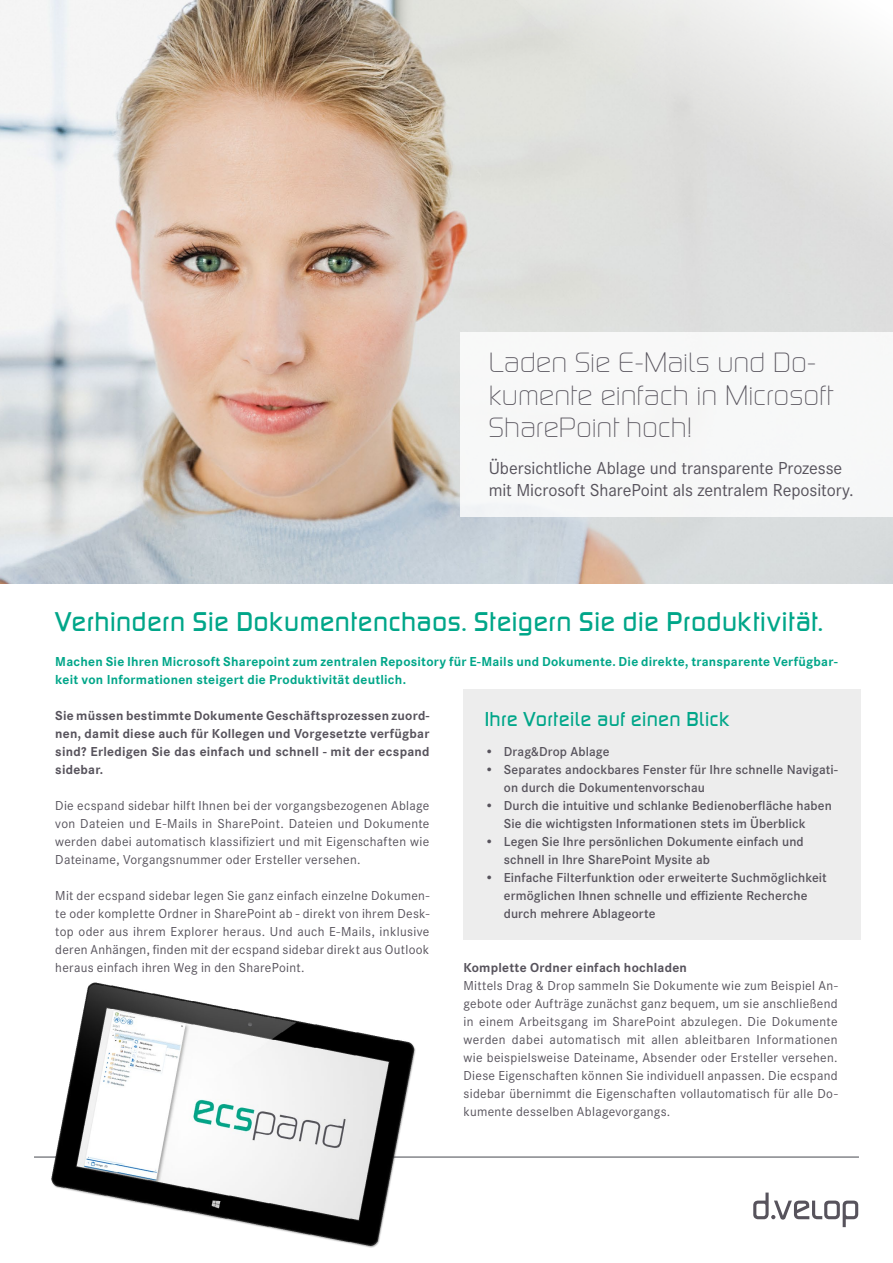
<style>
.page{position:relative;width:893px;height:1263px;background:#fff}
.page>*{position:absolute;margin:0;border:0;box-sizing:border-box;transform-origin:0 0}
.t1{font:27px/32.4px "Dvelop Digital";color:#57535c}
.t2{font:700 26.25px "Dvelop Digital";letter-spacing:.02em;color:#00a689}
.t3{font:700 19.5px "Dvelop Digital";letter-spacing:.02em;color:#00a689}
.t4{font:18px/21.6px "Corporate S";letter-spacing:-.005em;color:#57535c}
.t5{font:13.5px/18px "Corporate S";letter-spacing:.02em;color:#57535c;text-align:justify}
.t6{font:600 13.5px/18px "Corporate S";letter-spacing:.01em;color:#57535c}
.t7{font:700 13.5px/18px "Corporate S";letter-spacing:.02em;color:#57535c;text-align:justify}
.t8{font:700 13.5px/18px "Corporate S";letter-spacing:.02em;color:#00a689}
</style>
<div class="page">
<img style="left:0;top:0;width:893px;height:583px">
<svg style="left:410px;top:0;width:483px;height:436px;background:#dfdeda"></svg>
<div style="left:460px;top:333px;width:433px;height:184px;background:#f7f8f8"></div>
<div style="left:463px;top:689px;width:398px;height:250px;background:#ededed"></div>
<hr style="left:34px;top:1157px;width:825px;height:1px;background:#464950">
<svg style="left:753px;top:1192px;width:105px;height:35px"></svg>
<img style="left:41px;top:982px;width:385px;height:266px">
<h1 class="t1" style="left:489px;top:346px;width:345px">Laden Sie E-Mails und Do&shy;kumente einfach in Microsoft<br>SharePoint hoch!</h1>
<h3 class="t4" style="left:489px;top:457px;width:367px">Übersichtliche Ablage und transparente Prozesse mit Microsoft SharePoint als zentralem Repository.</h3>
<h2 class="t2" style="left:55px;top:607px;width:769px">Verhindern Sie Dokumentenchaos. Steigern Sie die Produktivität.</h2>
<p class="t8" style="left:55px;top:652px;width:784px">Machen Sie Ihren Microsoft Sharepoint zum zentralen Repository für E-Mails und Dokumente. Die direkte, transparente Verfügbar&shy;keit von Informationen steigert die Produktivität deutlich.</p>
<p class="t7" style="left:55px;top:706px;width:376px">Sie müssen bestimmte Dokumente Geschäftsprozessen zuord&shy;nen, damit diese auch für Kollegen und Vorgesetzte verfügbar sind? Erledigen Sie das einfach und schnell - mit der ecspand sidebar.</p>
<p class="t5" style="left:55px;top:796px;width:376px">Die ecspand sidebar hilft Ihnen bei der vorgangsbezogenen Ablage von Dateien und E-Mails in SharePoint. Dateien und Dokumente werden dabei automatisch klassifiziert und mit Eigenschaften wie Dateiname, Vorgangsnummer oder Ersteller versehen.</p>
<p class="t5" style="left:55px;top:886px;width:376px">Mit der ecspand sidebar legen Sie ganz einfach einzelne Dokumen&shy;te oder komplette Ordner in SharePoint ab - direkt von ihrem Desk&shy;top oder aus ihrem Explorer heraus. Und auch E-Mails, inklusive deren Anhängen, finden mit der ecspand sidebar direkt aus Outlook heraus einfach ihren Weg in den SharePoint.</p>
<h3 class="t3" style="left:485px;top:708px;width:246px">Ihre Vorteile auf einen Blick</h3>
<p class="t6" style="left:485px;top:742px;width:126px">• Drag&amp;Drop Ablage</p>
<p class="t6" style="left:504px;top:760px;width:335px;text-indent:-19px">• Separates andockbares Fenster für Ihre schnelle Navigati&shy;on durch die Dokumentenvorschau</p>
<p class="t6" style="left:485px;top:796px;width:349px;text-align:center">• Durch die intuitive und schlanke Bedienoberfläche haben<br>Sie die wichtigsten Informationen stets im Überblick</p>
<p class="t6" style="left:504px;top:832px;width:301px;text-indent:-19px">• Legen Sie Ihre persönlichen Dokumente einfach und schnell in Ihre SharePoint Mysite ab</p>
<p class="t6" style="left:504px;top:868px;width:324px;text-indent:-19px">• Einfache Filterfunktion oder erweiterte Suchmöglichkeit ermöglichen Ihnen schnelle und effiziente Recherche durch mehrere Ablageorte</p>
<p class="t7" style="left:463px;top:958px;width:225px">Komplette Ordner einfach hochladen</p>
<p class="t5" style="left:463px;top:976px;width:376px">Mittels Drag &amp; Drop sammeln Sie Dokumente wie zum Beispiel An&shy;gebote oder Aufträge zunächst ganz bequem, um sie anschließend in einem Arbeitsgang im SharePoint abzulegen. Die Dokumente werden dabei automatisch mit allen ableitbaren Informationen wie beispielsweise Dateiname, Absender oder Ersteller versehen.<br>Diese Eigenschaften können Sie individuell anpassen. Die ecspand sidebar übernimmt die Eigenschaften vollautomatisch für alle Do&shy;kumente desselben Ablagevorgangs.</p>
</div>
